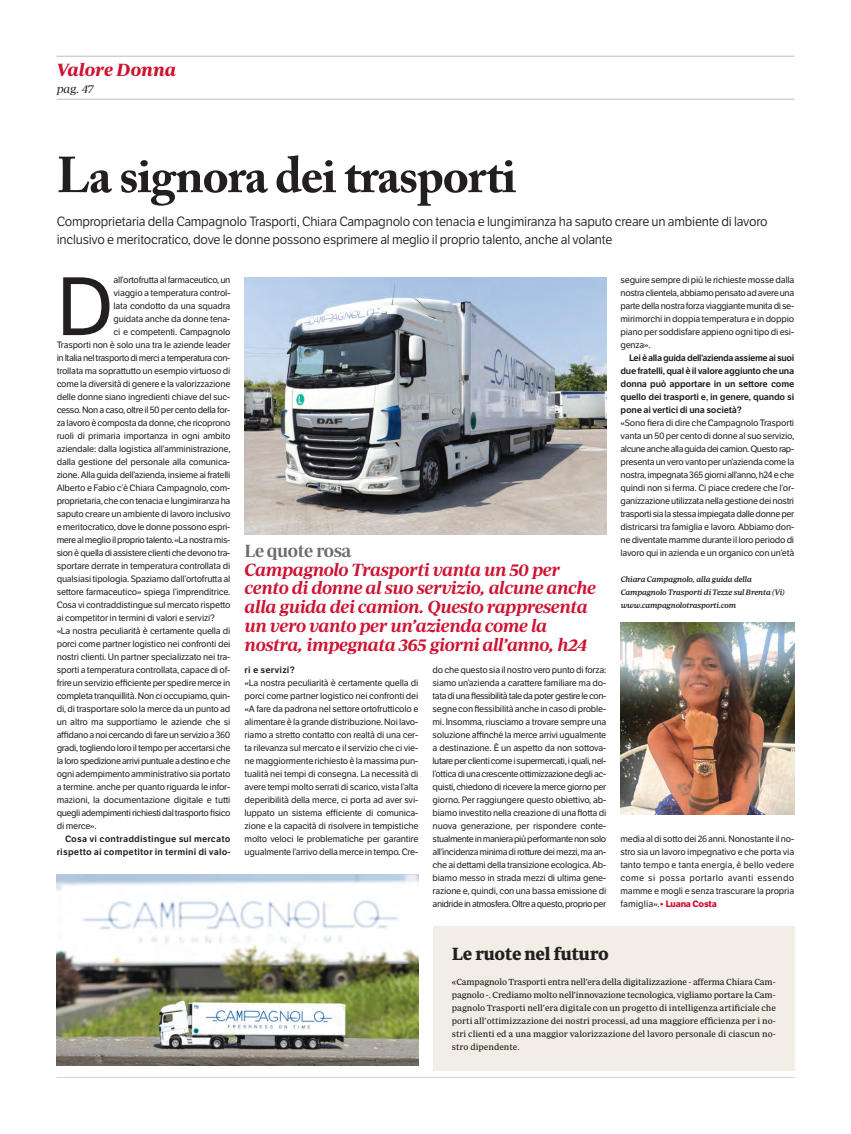
<style>
.page{position:relative;width:851px;height:1134px;background:#fff}
.page>*{position:absolute;margin:0;border:0;box-sizing:border-box;transform-origin:0 0}
.t1{font:80.2px "LFT Etica";color:#231f20}
.t2{font:700 50px "Adobe Caslon Pro";letter-spacing:-.025em;color:#231f20}
.t3{font:italic 600 18px/18.7px "Periodico Display";letter-spacing:-.025em;color:#cd1331}
.t4{font:700 18px "Periodico Text";letter-spacing:-.03em;color:#231f20}
.t5{font:italic 700 18px "Periodico Display";color:#cd1331}
.t6{font:600 18px "Periodico Display";letter-spacing:-.025em;color:#6c6d70}
.t7{font:13px/18px "LFT Etica";letter-spacing:-.015em;color:#231f20}
.t8{font:12px "Periodico Display Lg It";color:#231f20}
.t9{font:9px/13px "LFT Etica";letter-spacing:-.02em;color:#231f20;text-align:justify}
.t10{font:9px/13px "Periodico Text";color:#231f20;text-align:justify}
.t11{font:600 9px/13px "LFT Etica";letter-spacing:.015em;color:#231f20;text-align:right}
.t12{font:9px "LFT Etica";letter-spacing:-.045em;color:#231f20}
.t13{font:9px "LFT Etica";letter-spacing:-.04em;color:#231f20}
.t14{font:italic 500 8px/13px "Periodico Text";letter-spacing:-.015em;color:#231f20}
.s1{font-weight:700;color:#cd1331}
</style>
<div class="page">
<hr style="left:57px;top:56px;width:737px;height:1px;background:#bcbdc0">
<hr style="left:57px;top:99px;width:737px;height:1px;background:#bcbdc0">
<hr style="left:57px;top:1077px;width:737px;height:1px;background:#d1d2d4">
<img style="left:244px;top:277px;width:362px;height:258px">
<img style="left:57px;top:874px;width:361px;height:192px">
<img style="left:620px;top:623px;width:174px;height:191px">
<div style="left:432px;top:926px;width:362px;height:144px;background:#f2eee6"></div>
<h3 class="t5" style="left:57px;top:60px;width:121px">Valore Donna</h3>
<h3 class="t8" style="left:57px;top:82px;width:39px">pag. 47</h3>
<h2 class="t2" style="left:57px;top:156px;width:461px">La signora dei trasporti</h2>
<p class="t7" style="left:57px;top:213px;width:712px">Comproprietaria della Campagnolo Trasporti, Chiara Campagnolo con tenacia e lungimiranza ha saputo creare un ambiente di lavoro inclusivo e meritocratico, dove le donne possono esprimere al meglio il proprio talento, anche al volante</p>
<h1 class="t1" style="left:57px;top:277px;width:59px">D</h1>
<p class="t9" style="left:113px;top:274px;width:118px">all’ortofrutta al farmaceutico, un</p>
<p class="t9" style="left:113px;top:287px;width:118px">viaggio a temperatura control-</p>
<p class="t9" style="left:113px;top:300px;width:118px">lata condotto da una squadra</p>
<p class="t9" style="left:113px;top:313px;width:118px">guidata anche da donne tena-</p>
<p class="t9" style="left:113px;top:326px;width:118px">ci e competenti. Campagnolo</p>
<p class="t9" style="left:57px;top:339px;width:175px">Trasporti non è solo una tra le aziende leader</p>
<p class="t12" style="left:57px;top:355px;width:175px">in Italia nel trasporto di merci a temperatura con-</p>
<p class="t9" style="left:57px;top:365px;width:175px">trollata ma soprattutto un esempio virtuoso di</p>
<p class="t9" style="left:57px;top:378px;width:175px">come la diversità di genere e la valorizzazione</p>
<p class="t9" style="left:57px;top:391px;width:175px">delle donne siano ingredienti chiave del suc-</p>
<p class="t9" style="left:57px;top:404px;width:175px">cesso. Non a caso, oltre il 50 per cento della for-</p>
<p class="t9" style="left:57px;top:417px;width:175px">za lavoro è composta da donne, che ricoprono</p>
<p class="t9" style="left:57px;top:430px;width:175px">ruoli di primaria importanza in ogni ambito</p>
<p class="t9" style="left:57px;top:443px;width:175px">aziendale: dalla logistica all’amministrazione,</p>
<p class="t9" style="left:57px;top:456px;width:175px">dalla gestione del personale alla comunica-</p>
<p class="t9" style="left:57px;top:469px;width:175px">zione. Alla guida dell’azienda, insieme ai fratelli</p>
<p class="t9" style="left:57px;top:482px;width:175px">Alberto e Fabio c’è Chiara Campagnolo, com-</p>
<p class="t9" style="left:57px;top:495px;width:175px">proprietaria, che con tenacia e lungimiranza ha</p>
<p class="t9" style="left:57px;top:508px;width:175px">saputo creare un ambiente di lavoro inclusivo</p>
<p class="t9" style="left:57px;top:521px;width:175px">e meritocratico, dove le donne possono espri-</p>
<p class="t13" style="left:57px;top:537px;width:175px">mere al meglio il proprio talento. «La nostra mis-</p>
<p class="t9" style="left:57px;top:547px;width:175px">sion è quella di assistere clienti che devono tra-</p>
<p class="t9" style="left:57px;top:560px;width:175px">sportare derrate in temperatura controllata di</p>
<p class="t9" style="left:57px;top:573px;width:175px">qualsiasi tipologia. Spaziamo dall’ortofrutta al</p>
<p class="t9" style="left:57px;top:586px;width:175px">settore farmaceutico» spiega l’imprenditrice.</p>
<p class="t9" style="left:57px;top:599px;width:175px">Cosa vi contraddistingue sul mercato rispetto</p>
<p class="t9" style="left:57px;top:612px;width:160px">ai competitor in termini di valori e servizi?</p>
<p class="t9" style="left:57px;top:625px;width:175px">«La nostra peculiarità è certamente quella di</p>
<p class="t9" style="left:57px;top:638px;width:175px">porci come partner logistico nei confronti dei</p>
<p class="t9" style="left:57px;top:651px;width:175px">nostri clienti. Un partner specializzato nei tra-</p>
<p class="t9" style="left:57px;top:664px;width:175px">sporti a temperatura controllata, capace di of-</p>
<p class="t9" style="left:57px;top:677px;width:175px">frire un servizio efficiente per spedire merce in</p>
<p class="t9" style="left:57px;top:690px;width:175px">completa tranquillità. Non ci occupiamo, quin-</p>
<p class="t9" style="left:57px;top:703px;width:175px">di, di trasportare solo la merce da un punto ad</p>
<p class="t9" style="left:57px;top:716px;width:175px">un altro ma supportiamo le aziende che si</p>
<p class="t13" style="left:57px;top:731px;width:175px">affidano a noi cercando di fare un servizio a 360</p>
<p class="t9" style="left:57px;top:742px;width:175px">gradi, togliendo loro il tempo per accertarsi che</p>
<p class="t12" style="left:57px;top:757px;width:175px">la loro spedizione arrivi puntuale a destino e che</p>
<p class="t9" style="left:57px;top:768px;width:175px">ogni adempimento amministrativo sia portato</p>
<p class="t9" style="left:57px;top:781px;width:175px">a termine. anche per quanto riguarda le infor-</p>
<p class="t9" style="left:57px;top:794px;width:175px">mazioni, la documentazione digitale e tutti</p>
<p class="t12" style="left:57px;top:809px;width:175px">quegli adempimenti richiesti dal trasporto fisico</p>
<p class="t9" style="left:57px;top:820px;width:41px">di merce».</p>
<p class="t11" style="left:57px;top:833px;width:175px">Cosa vi contraddistingue sul mercato rispetto ai competitor in termini di valo-</p>
<h3 class="t6" style="left:244px;top:540px;width:108px">Le quote rosa</h3>
<h3 class="t3" style="left:244px;top:561px;width:353px">Campagnolo Trasporti vanta un 50 per cento di donne al suo servizio, alcune anche alla guida dei camion. Questo rappresenta un vero vanto per un’azienda come la nostra, impegnata 365 giorni all’anno, h24</h3>
<p class="t11" style="left:244px;top:664px;width:52px">ri e servizi?</p>
<p class="t9" style="left:244px;top:677px;width:175px">«La nostra peculiarità è certamente quella di porci come partner logistico nei confronti dei «A fare da padrona nel settore ortofrutticolo e alimentare è la grande distribuzione. Noi lavo&shy;riamo a stretto contatto con realtà di una cer&shy;ta rilevanza sul mercato e il servizio che ci vie&shy;ne maggiormente richiesto è la massima pun&shy;tualità nei tempi di consegna. La necessità di avere tempi molto serrati di scarico, vista l’alta deperibilità della merce, ci porta ad aver svi&shy;luppato un sistema efficiente di comunica&shy;zione e la capacità di risolvere in tempistiche molto veloci le problematiche per garantire ugualmente l’arrivo della merce in tempo. Cre-</p>
<p class="t9" style="left:432px;top:664px;width:175px">do che questo sia il nostro vero punto di forza: siamo un’azienda a carattere familiare ma do&shy;tata di una flessibilità tale da poter gestire le con&shy;segne con flessibilità anche in caso di proble&shy;mi. Insomma, riusciamo a trovare sempre una soluzione affinché la merce arrivi ugualmente a destinazione. È un aspetto da non sottova&shy;lutare per clienti come i supermercati, i quali, nel&shy;l’ottica di una crescente ottimizzazione degli ac&shy;quisti, chiedono di ricevere la merce giorno per giorno. Per raggiungere questo obiettivo, ab&shy;biamo investito nella creazione di una flotta di nuova generazione, per rispondere conte&shy;stualmente in maniera più performante non solo all’incidenza minima di rotture dei mezzi, ma an&shy;che ai dettami della transizione ecologica. Ab&shy;biamo messo in strada mezzi di ultima gene&shy;razione e, quindi, con una bassa emissione di anidride in atmosfera. Oltre a questo, proprio per</p>
<p class="t9" style="left:620px;top:274px;width:175px">seguire sempre di più le richieste mosse dalla nostra clientela, abbiamo pensato ad avere una parte della nostra forza viaggiante munita di se&shy;mirimorchi in doppia temperatura e in doppio piano per soddisfare appieno ogni tipo di esi&shy;genza».</p>
<p class="t11" style="left:620px;top:352px;width:175px;text-align:justify;text-indent:9px">Lei è alla guida dell’azienda assieme ai suoi due fratelli, qual è il valore aggiunto che una donna può apportare in un settore come quello dei trasporti e, in genere, quando si pone ai vertici di una società?</p>
<p class="t9" style="left:620px;top:417px;width:175px">«Sono fiera di dire che Campagnolo Trasporti vanta un 50 per cento di donne al suo servizio, alcune anche alla guida dei camion. Questo rap&shy;presenta un vero vanto per un’azienda come la nostra, impegnata 365 giorni all’anno, h24 e che quindi non si ferma. Ci piace credere che l’or&shy;ganizzazione utilizzata nella gestione dei nostri trasporti sia la stessa impiegata dalle donne per districarsi tra famiglia e lavoro. Abbiamo don&shy;ne diventate mamme durante il loro periodo di lavoro qui in azienda e un organico con un’età</p>
<p class="t14" style="left:620px;top:573px;width:166px">Chiara Campagnolo, alla guida della<br>Campagnolo Trasporti di Tezze sul Brenta (Vi) www.campagnolotrasporti.com</p>
<p class="t9" style="left:620px;top:833px;width:175px">media al di sotto dei 26 anni. Nonostante il no&shy;stro sia un lavoro impegnativo e che porta via tanto tempo e tanta energia, è bello vedere come si possa portarlo avanti essendo mamme e mogli e senza trascurare la propria famiglia».<span class="s1">• Luana Costa</span></p>
<h3 class="t4" style="left:452px;top:947px;width:158px">Le ruote nel futuro</h3>
<p class="t10" style="left:452px;top:976px;width:325px">«Campagnolo Trasporti entra nell’era della digitalizzazione - afferma Chiara Cam&shy;pagnolo -. Crediamo molto nell’innovazione tecnologica, vigliamo portare la Cam&shy;pagnolo Trasporti nell’era digitale con un progetto di intelligenza artificiale che porti all’ottimizzazione dei nostri processi, ad una maggiore efficienza per i no&shy;stri clienti ed a una maggior valorizzazione del lavoro personale di ciascun no&shy;stro dipendente.</p>
</div>
